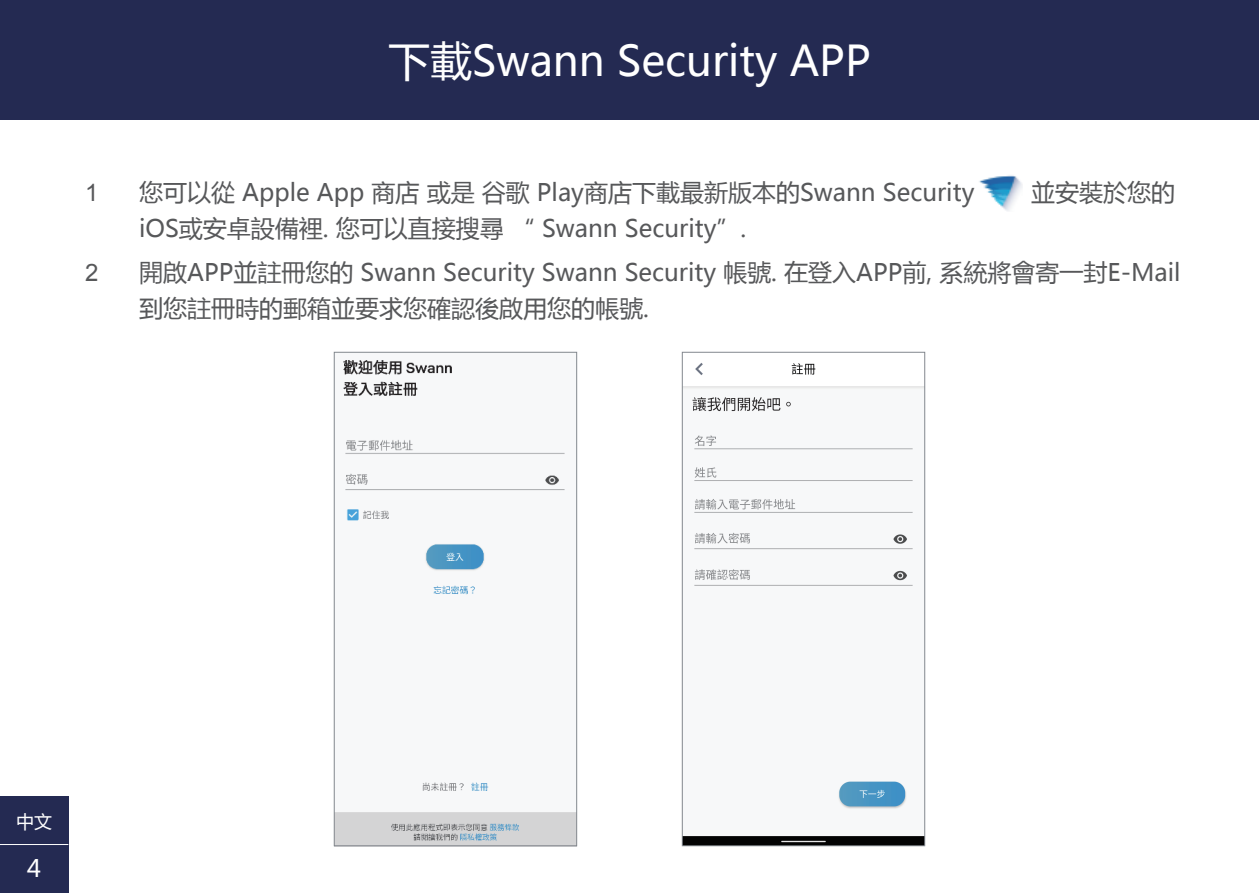
<style>
.page{position:relative;width:1259px;height:893px;background:#fff}
.page>*{position:absolute;margin:0;border:0;box-sizing:border-box;transform-origin:0 0}
.t1{font:42px "Microsoft Ya Hei";color:#fff}
.t2{font:24px/36px "Microsoft Ya Hei";color:#57585a}
.t3{font:24px "Arial";color:#57585a}
.t4{font:24px "Microsoft Ya Hei";color:#fff}
.t5{font:18px "Microsoft Ya Hei";color:#fff}
</style>
<div class="page">
<div style="left:0;top:0;width:1259px;height:119px;background:#242a52"></div>
<div style="left:0;top:844px;width:68px;height:49px;background:#242a52"></div>
<div style="left:0;top:796px;width:68px;height:48px;background:#242a52"></div>
<hr style="left:0;top:844px;width:68px;height:1px;background:#fff">
<img style="left:979px;top:175px;width:43px;height:36px">
<img style="left:684px;top:363px;width:239px;height:481px">
<img style="left:336px;top:360px;width:239px;height:484px">
<div style="left:334px;top:352px;width:243px;height:494px;border:1px solid #83888e"></div>
<div style="left:682px;top:352px;width:243px;height:494px;border:1px solid #83888e"></div>
<h1 class="t1" style="left:388px;top:32px;width:484px">下載Swann Security APP</h1>
<p class="t3" style="left:85px;top:177px;width:15px">1</p>
<p class="t2" style="left:139px;top:174px;width:837px">您可以從 Apple App 商店 或是 谷歌 Play商店下載最新版本的Swann Security</p>
<p class="t2" style="left:1031px;top:174px;width:145px">並安裝於您的</p>
<p class="t2" style="left:139px;top:210px;width:608px">iOS或安卓設備裡. 您可以直接搜尋 “ Swann Security”.</p>
<p class="t3" style="left:85px;top:257px;width:15px">2</p>
<p class="t2" style="left:139px;top:253px;width:1043px">開啟APP並註冊您的 Swann Security Swann Security 帳號. 在登入APP前, 系統將會寄一封E-Mail到您註冊時的郵箱並要求您確認後啟用您的帳號.</p>
<p class="t5" style="left:16px;top:809px;width:37px">中文</p>
<p class="t4" style="left:27px;top:852px;width:16px">4</p>
</div>
